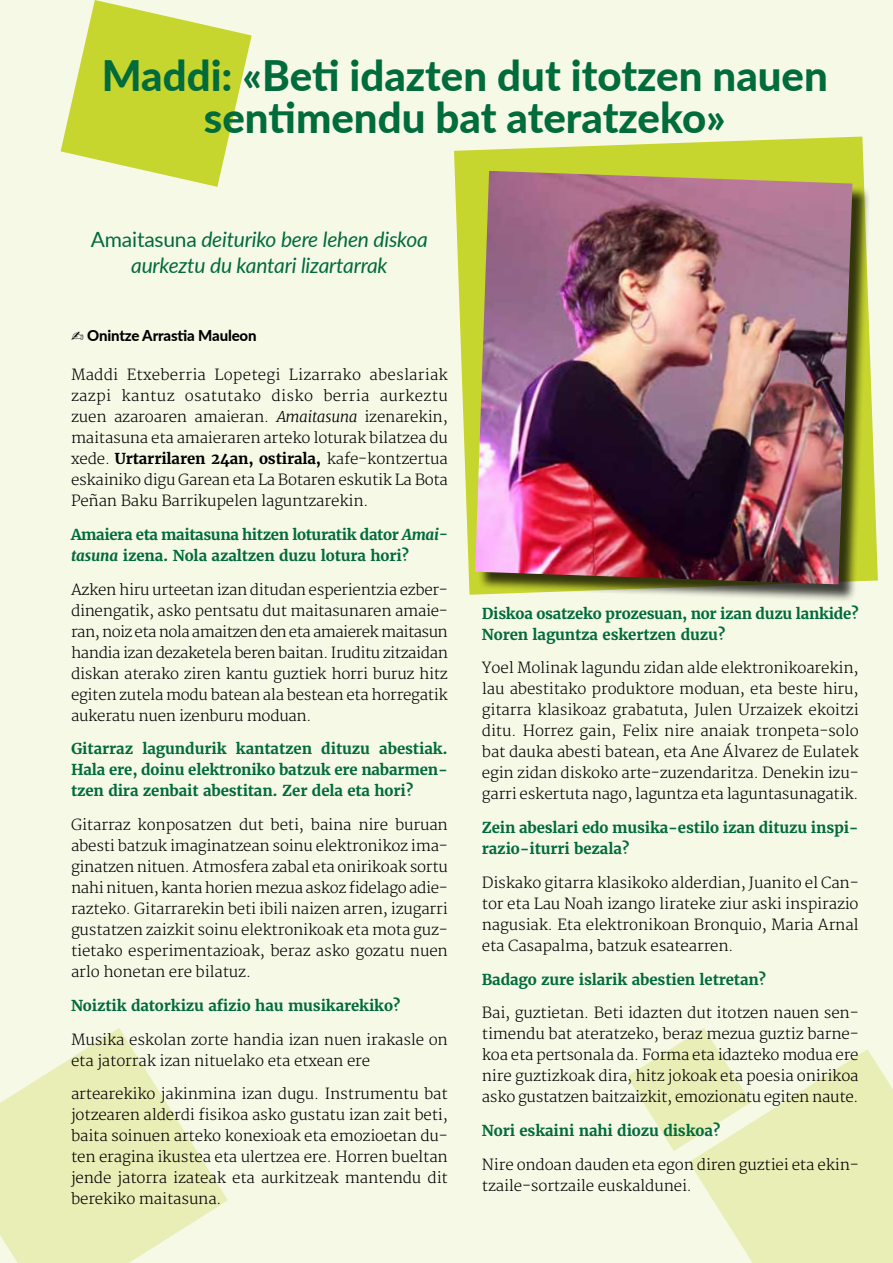
<style>
.page{position:relative;width:893px;height:1263px;background:#f7f9e7}
.page>*{position:absolute;margin:0;border:0;box-sizing:border-box;transform-origin:0 0}
.t1{font:800 42px/42px "Lato";color:#006b3b;text-align:center}
.t2{font:italic 21px/25.5px "Lato";letter-spacing:-.01em;color:#006b3b;text-align:center}
.t3{font:300 15px/21px "Merriweather";letter-spacing:-.01em;color:#000;text-align:justify}
.t4{font:700 15px/21px "Merriweather";letter-spacing:-.01em;color:#006b3b}
.t5{font:800 15px "Lato";letter-spacing:-.01em;color:#000}
.s1{font-style:normal}
.s2{font-style:italic}
.s3{font-weight:700}
.s4{font-weight:800;font-style:italic}
</style>
<div class="page">
<svg style="left:454px;top:137px;width:424px;height:458px;fill:#c7d52f"></svg>
<svg style="left:61px;top:0;width:191px;height:187px"></svg>
<svg style="left:0;top:1028px;width:228px;height:235px;fill:#e9edb6"></svg>
<svg style="left:627px;top:1028px;width:266px;height:235px"></svg>
<div style="left:478px;top:174px;width:393px;height:429px;background:#000;opacity:.75"></div>
<img style="left:475px;top:171px;width:377px;height:413px">
<h1 class="t1" style="left:102px;top:53px;width:728px">Maddi: «Beti idazten dut itotzen nauen sentimendu bat ateratzeko»</h1>
<h2 class="t2" style="left:91px;top:226px;width:338px"><span class="s1">Amaitasuna</span> deituriko bere lehen diskoa aurkeztu du kantari lizartarrak</h2>
<p class="t5" style="left:71px;top:324px;width:187px">✍ Onintze Arrastia Mauleon</p>
<p class="t3" style="left:71px;top:365px;width:378px">Maddi Etxeberria Lopetegi Lizarrako abeslariak zazpi kantuz osatutako disko berria aurkeztu zuen azaroaren amaieran. <span class="s2">Amaitasuna</span> izenarekin, maitasuna eta amaieraren arteko loturak bilatzea du xede. <span class="s3">Urtarrilaren 24an, ostirala,</span> kafe-kontzertua eskainiko digu Garean eta La Botaren eskutik La Bota Peñan Baku Barrikupelen laguntzarekin.</p>
<p class="t4" style="left:71px;top:524px;width:378px">Amaiera eta maitasuna hitzen loturatik dator <span class="s4">Amai&shy;tasuna</span> izena. Nola azaltzen duzu lotura hori?</p>
<p class="t3" style="left:71px;top:579px;width:378px">Azken hiru urteetan izan ditudan esperientzia ezber&shy;dinengatik, asko pentsatu dut maitasunaren amaie&shy;ran, noiz eta nola amaitzen den eta amaierek maitasun handia izan dezaketela beren baitan. Iruditu zitzaidan diskan aterako ziren kantu guztiek horri buruz hitz egiten zutela modu batean ala bestean eta horregatik aukeratu nuen izenburu moduan.</p>
<p class="t4" style="left:71px;top:738px;width:378px;text-align:justify">Gitarraz lagundurik kantatzen dituzu abestiak.<br>Hala ere, doinu elektroniko batzuk ere nabarmen&shy;tzen dira zenbait abestitan. Zer dela eta hori?</p>
<p class="t3" style="left:71px;top:815px;width:378px">Gitarraz konposatzen dut beti, baina nire buruan abesti batzuk imaginatzean soinu elektronikoz ima&shy;ginatzen nituen. Atmosfera zabal eta onirikoak sortu nahi nituen, kanta horien mezua askoz fidelago adie&shy;razteko. Gitarrarekin beti ibili naizen arren, izugarri gustatzen zaizkit soinu elektronikoak eta mota guz&shy;tietako esperimentazioak, beraz asko gozatu nuen arlo honetan ere bilatuz.</p>
<p class="t4" style="left:71px;top:995px;width:331px">Noiztik datorkizu afizio hau musikarekiko?</p>
<p class="t3" style="left:71px;top:1029px;width:378px">Musika eskolan zorte handia izan nuen irakasle on eta jatorrak izan nituelako eta etxean ere</p>
<p class="t3" style="left:71px;top:1084px;width:378px">artearekiko jakinmina izan dugu. Instrumentu bat jotzearen alderdi fisikoa asko gustatu izan zait beti, baita soinuen arteko konexioak eta emozioetan du&shy;ten eragina ikustea eta ulertzea ere. Horren bueltan jende jatorra izateak eta aurkitzeak mantendu dit berekiko maitasuna.</p>
<p class="t4" style="left:482px;top:603px;width:378px">Diskoa osatzeko prozesuan, nor izan duzu lankide?<br>Noren laguntza eskertzen duzu?</p>
<p class="t3" style="left:482px;top:658px;width:378px">Yoel Molinak lagundu zidan alde elektronikoarekin, lau abestitako produktore moduan, eta beste hiru, gitarra klasikoaz grabatuta, Julen Urzaizek ekoitzi ditu. Horrez gain, Felix nire anaiak tronpeta-solo bat dauka abesti batean, eta Ane Álvarez de Eulatek egin zidan diskoko arte-zuzendaritza. Denekin izu&shy;garri eskertuta nago, laguntza eta laguntasunagatik.</p>
<p class="t4" style="left:482px;top:817px;width:378px">Zein abeslari edo musika-estilo izan dituzu inspi&shy;razio-iturri bezala?</p>
<p class="t3" style="left:482px;top:873px;width:378px">Diskako gitarra klasikoko alderdian, Juanito el Can&shy;tor eta Lau Noah izango lirateke ziur aski inspirazio nagusiak. Eta elektronikoan Bronquio, Maria Arnal eta Casapalma, batzuk esatearren.</p>
<p class="t4" style="left:482px;top:969px;width:286px">Badago zure islarik abestien letretan?</p>
<p class="t3" style="left:482px;top:1003px;width:378px">Bai, guztietan. Beti idazten dut itotzen nauen sen&shy;timendu bat ateratzeko, beraz mezua guztiz barne&shy;koa eta pertsonala da. Forma eta idazteko modua ere nire guztizkoak dira, hitz jokoak eta poesia onirikoa asko gustatzen baitzaizkit, emozionatu egiten naute.</p>
<p class="t4" style="left:482px;top:1120px;width:240px">Nori eskaini nahi diozu diskoa?</p>
<p class="t3" style="left:482px;top:1155px;width:378px">Nire ondoan dauden eta egon diren guztiei eta ekin&shy;tzaile-sortzaile euskaldunei.</p>
</div>
